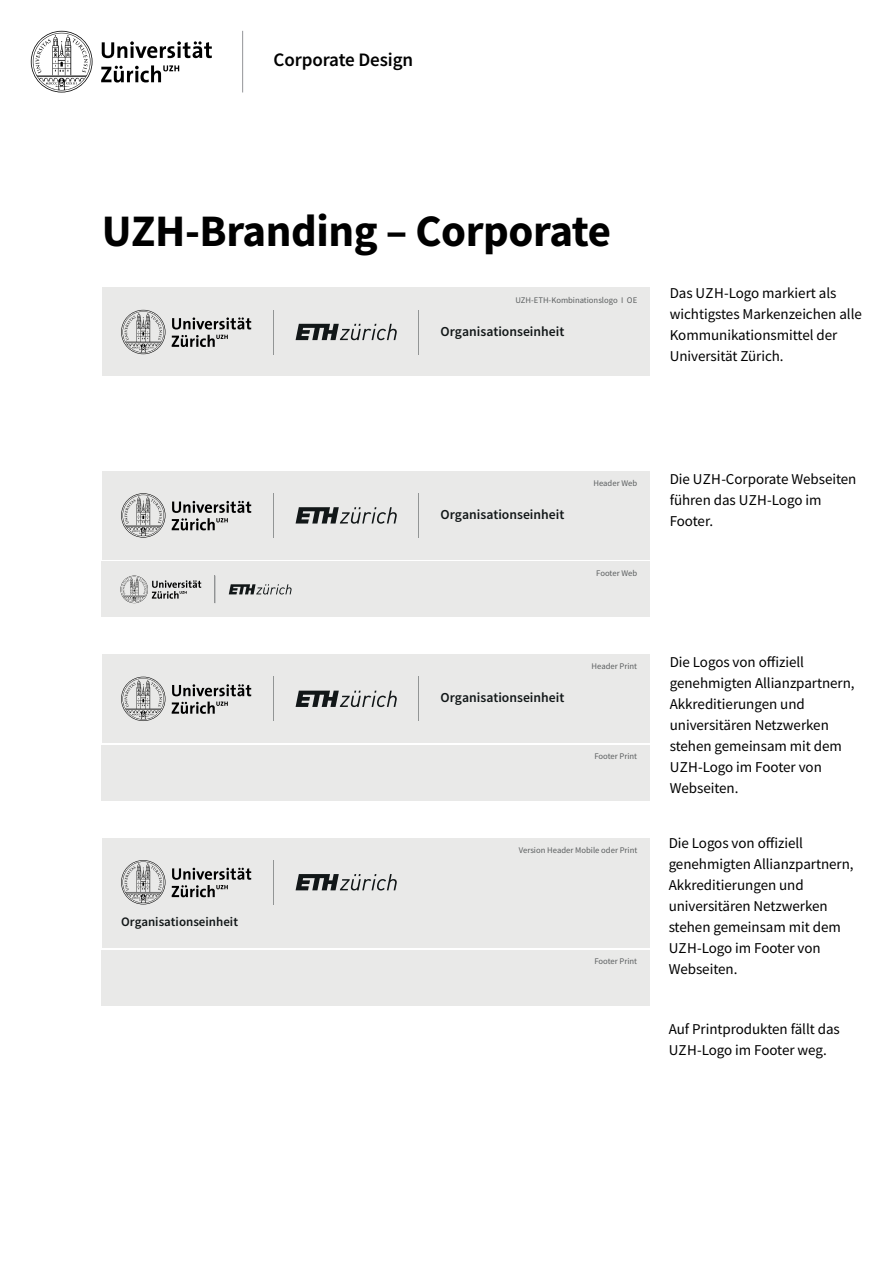
<style>
.page{position:relative;width:893px;height:1263px;background:#fff}
.page>*{position:absolute;margin:0;border:0;box-sizing:border-box;transform-origin:0 0}
.t1{font:700 45px "Source Sans Pro";letter-spacing:-.01em;color:#000}
.t2{font:600 19.05px "Source Sans Pro";letter-spacing:-.005em;color:#000}
.t3{font:15px/21px "Source Sans Pro";letter-spacing:-.005em;color:#000}
.t4{font:600 13.65px "Source Sans Pro";color:#121718}
.t5{font:600 12.9px "Source Sans Pro";color:#121718}
.t6{font:8.7px "Source Sans Pro";color:#5b5e5f}
</style>
<div class="page">
<div style="left:102px;top:838px;width:547px;height:110px;background:#e9e9e8"></div>
<div style="left:102px;top:654px;width:547px;height:89px;background:#e9e9e8"></div>
<div style="left:102px;top:471px;width:547px;height:89px;background:#e9e9e8"></div>
<div style="left:102px;top:288px;width:547px;height:88px;background:#e9e9e8"></div>
<svg style="left:121px;top:310px;width:130px;height:44px"></svg>
<hr style="left:273px;top:310px;width:1px;height:44px;background:#929595">
<svg style="left:296px;top:324px;width:101px;height:16px"></svg>
<hr style="left:419px;top:310px;width:1px;height:44px;background:#929595">
<svg style="left:121px;top:493px;width:130px;height:45px"></svg>
<hr style="left:273px;top:493px;width:1px;height:45px;background:#929595">
<svg style="left:296px;top:507px;width:101px;height:17px"></svg>
<hr style="left:419px;top:493px;width:1px;height:45px;background:#929595">
<svg style="left:121px;top:677px;width:130px;height:44px"></svg>
<hr style="left:273px;top:677px;width:1px;height:44px;background:#929595">
<svg style="left:296px;top:691px;width:101px;height:16px"></svg>
<hr style="left:419px;top:677px;width:1px;height:44px;background:#929595">
<div style="left:102px;top:745px;width:547px;height:55px;background:#e9e9e8"></div>
<div style="left:102px;top:562px;width:547px;height:55px;background:#e9e9e8"></div>
<svg style="left:120px;top:576px;width:81px;height:27px"></svg>
<svg style="left:229px;top:584px;width:63px;height:10px"></svg>
<svg style="left:215px;top:576px;width:1px;height:27px"></svg>
<svg style="left:121px;top:860px;width:130px;height:44px"></svg>
<hr style="left:273px;top:860px;width:1px;height:44px;background:#929595">
<svg style="left:296px;top:874px;width:101px;height:16px"></svg>
<div style="left:102px;top:950px;width:547px;height:55px;background:#e9e9e8"></div>
<hr style="left:242px;top:31px;width:1px;height:61px;background:#939598">
<svg style="left:31px;top:31px;width:181px;height:61px"></svg>
<p class="t2" style="left:273px;top:48px;width:141px">Corporate Design</p>
<h1 class="t1" style="left:102px;top:200px;width:511px">UZH-Branding – Corporate</h1>
<p class="t6" style="left:515px;top:294px;width:123px">UZH-ETH-Kombinationslogo I OE</p>
<p class="t4" style="left:441px;top:322px;width:125px">Organisationseinheit</p>
<p class="t3" style="left:670px;top:283px;width:194px">Das UZH-Logo markiert als wichtigstes Markenzeichen alle<br>Kommunikationsmittel der<br>Universität Zürich.</p>
<p class="t5" style="left:121px;top:913px;width:118px">Organisationseinheit</p>
<p class="t4" style="left:441px;top:505px;width:125px">Organisationseinheit</p>
<p class="t6" style="left:593px;top:477px;width:45px">Header Web</p>
<p class="t6" style="left:596px;top:567px;width:42px">Footer Web</p>
<p class="t3" style="left:670px;top:468px;width:188px">Die UZH-Corporate Webseiten führen das UZH-Logo im<br>Footer.</p>
<p class="t4" style="left:441px;top:689px;width:125px">Organisationseinheit</p>
<p class="t6" style="left:592px;top:661px;width:47px">Header Print</p>
<p class="t6" style="left:594px;top:750px;width:44px">Footer Print</p>
<p class="t6" style="left:519px;top:844px;width:120px">Version Header Mobile oder Print</p>
<p class="t6" style="left:594px;top:955px;width:44px">Footer Print</p>
<p class="t3" style="left:670px;top:651px;width:186px">Die Logos von offiziell genehmigten Allianzpartnern,<br>Akkreditierungen und universitären Netzwerken stehen gemeinsam mit dem<br>UZH-Logo im Footer von<br>Webseiten.</p>
<p class="t3" style="left:669px;top:832px;width:186px">Die Logos von offiziell genehmigten Allianzpartnern,<br>Akkreditierungen und universitären Netzwerken stehen gemeinsam mit dem<br>UZH-Logo im Footer von<br>Webseiten.</p>
<p class="t3" style="left:669px;top:1018px;width:173px">Auf Printprodukten fällt das<br>UZH-Logo im Footer weg.</p>
</div>
